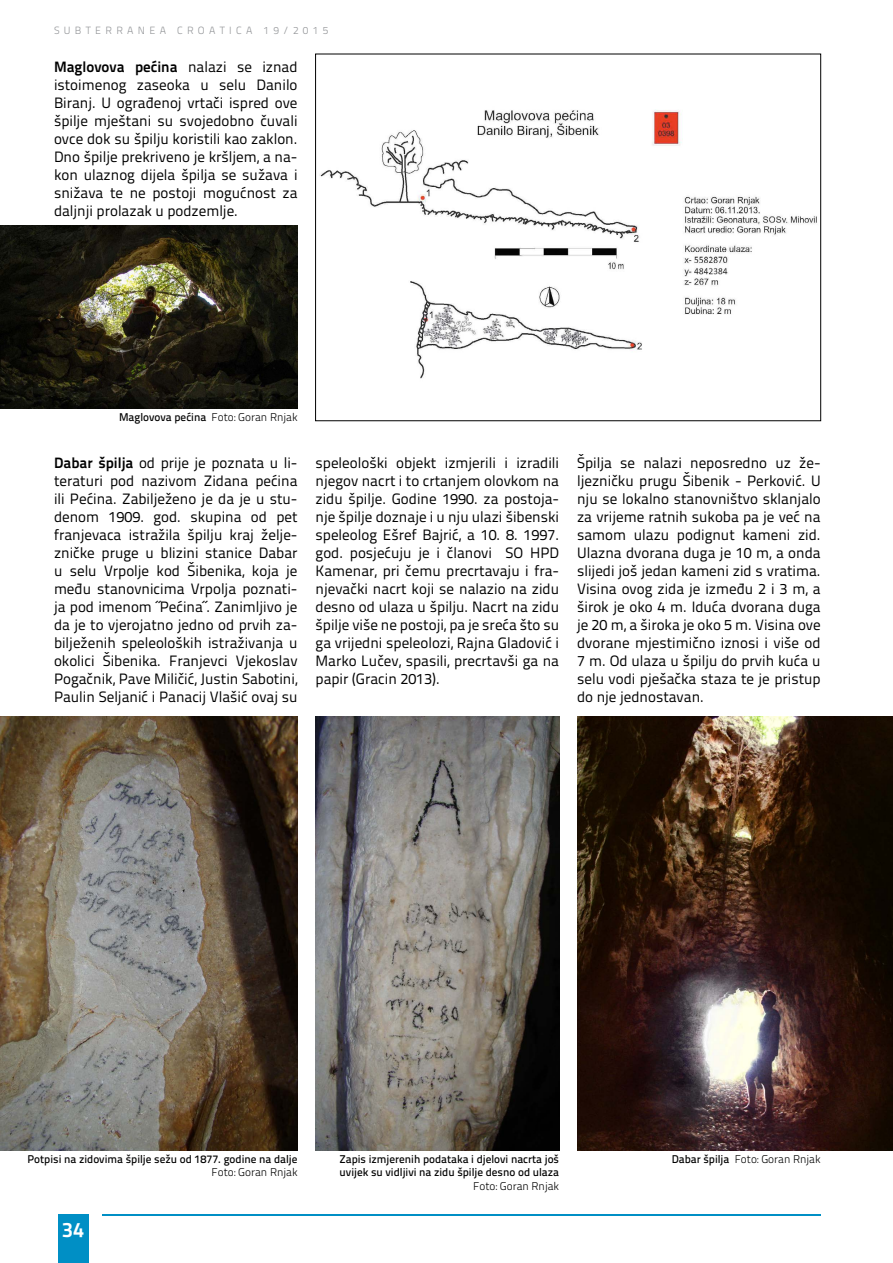
<style>
.page{position:relative;width:893px;height:1263px;background:#fff}
.page>*{position:absolute;margin:0;border:0;box-sizing:border-box;transform-origin:0 0}
.t1{font:21px "Titillium Maps 29 L 800 wt";color:#fff}
.t2{font:15px/18px "Titillium Text 22 L 400 wt";color:#000;text-align:justify}
.t3{font:15px "Titillium Text 22 L 800 wt";color:#000}
.t4{font:11.25px/13.5px "Titillium Text 22 L 600 wt";color:#000}
.t5{font:11.25px "Titillium Text 22 L 250 wt";color:#000}
.t6{font:10.5px "Titillium Text 22 L 250 wt";letter-spacing:.41em;color:#939598}
.s1{font-family:"Titillium Text 22 L 400 wt"}
.s2{font-family:"Titillium Text 22 L 250 wt"}
.s3{font-family:"Titillium Text 22 L 800 wt"}
.s4{font-family:"Titillium Text 22 L 600 wt"}
</style>
<div class="page">
<div style="left:58px;top:1214px;width:30px;height:49px;background:#008fc5"></div>
<hr style="left:102px;top:1214px;width:719px;height:1px;background:#008fc5">
<img style="left:319px;top:110px;width:498px;height:269px">
<img style="left:0;top:225px;width:298px;height:183px">
<img style="left:0;top:717px;width:298px;height:433px">
<img style="left:316px;top:717px;width:243px;height:433px">
<img style="left:577px;top:717px;width:316px;height:433px">
<p class="t6" style="left:54px;top:23px;width:276px">SUBTERRANEA CROATICA 19/2015</p>
<p class="t3" style="left:54px;top:55px;width:245px">Maglovova pećina <span class="s1">nalazi se iznad</span></p>
<p class="t2" style="left:54px;top:75px;width:245px">istoimenog zaseoka u selu Danilo Biranj. U ograđenoj vrtači ispred ove špilje mještani su svojedobno čuvali ovce dok su špilju koristili kao zaklon.<br>Dno špilje prekriveno je kršljem, a na&shy;kon ulaznog dijela špilja se sužava i snižava te ne postoji mogućnost za daljnji prolazak u podzemlje.</p>
<p class="t4" style="left:119px;top:409px;width:180px">Maglovova pećina <span class="s2">Foto: Goran Rnjak</span></p>
<p class="t2" style="left:54px;top:453px;width:245px"><span class="s3">Dabar špilja</span> od prije je poznata u li&shy;teraturi pod nazivom Zidana pećina ili Pećina. Zabilježeno je da je u stu&shy;denom 1909. god. skupina od pet franjevaca istražila špilju kraj želje&shy;zničke pruge u blizini stanice Dabar u selu Vrpolje kod Šibenika, koja je među stanovnicima Vrpolja poznati&shy;ja pod imenom ˝Pećina˝. Zanimljivo je da je to vjerojatno jedno od prvih za&shy;bilježenih speleoloških istraživanja u okolici Šibenika. Franjevci Vjekoslav Pogačnik, Pave Miličić, Justin Sabotini, Paulin Seljanić i Panacij Vlašić ovaj su</p>
<p class="t2" style="left:316px;top:453px;width:245px">speleološki objekt izmjerili i izradili njegov nacrt i to crtanjem olovkom na zidu špilje. Godine 1990. za postoja&shy;nje špilje doznaje i u nju ulazi šibenski speleolog Ešref Bajrić, a 10. 8. 1997. god. posjećuju je i članovi SO HPD Kamenar, pri čemu precrtavaju i fra&shy;njevački nacrt koji se nalazio na zidu desno od ulaza u špilju. Nacrt na zidu špilje više ne postoji, pa je sreća što su ga vrijedni speleolozi, Rajna Gladović i Marko Lučev, spasili, precrtavši ga na papir (Gracin 2013).</p>
<p class="t2" style="left:577px;top:453px;width:245px">Špilja se nalazi neposredno uz že&shy;ljezničku prugu Šibenik - Perković. U nju se lokalno stanovništvo sklanjalo za vrijeme ratnih sukoba pa je već na samom ulazu podignut kameni zid.<br>Ulazna dvorana duga je 10 m, a onda slijedi još jedan kameni zid s vratima.<br>Visina ovog zida je između 2 i 3 m, a širok je oko 4 m. Iduća dvorana duga je 20 m, a široka je oko 5 m. Visina ove dvorane mjestimično iznosi i više od 7 m. Od ulaza u špilju do prvih kuća u selu vodi pješačka staza te je pristup do nje jednostavan.</p>
<p class="t4" style="left:28px;top:1151px;width:271px">Potpisi na zidovima špilje sežu od 1877. godine na dalje</p>
<p class="t5" style="left:672px;top:1150px;width:151px"><span class="s4">Dabar špilja</span> Foto: Goran Rnjak</p>
<p class="t5" style="left:212px;top:1164px;width:87px">Foto: Goran Rnjak</p>
<p class="t4" style="left:339px;top:1151px;width:221px">Zapis izmjerenih podataka i djelovi nacrta još uvijek su vidljivi na zidu špilje desno od ulaza</p>
<p class="t5" style="left:473px;top:1177px;width:87px">Foto: Goran Rnjak</p>
<h1 class="t1" style="left:62px;top:1213px;width:24px">34</h1>
</div>
